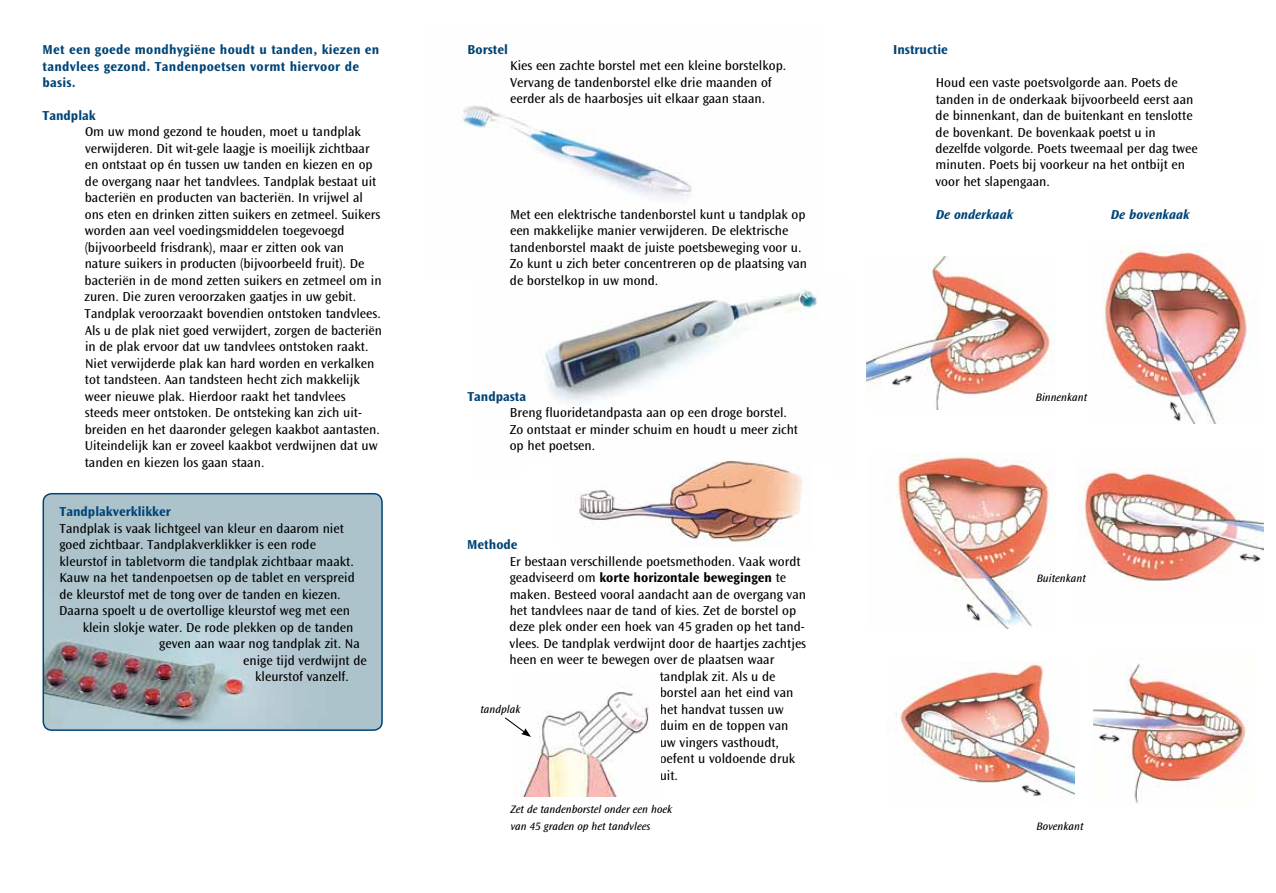
<style>
.page{position:relative;width:1276px;height:893px;background:#fff}
.page>*{position:absolute;margin:0;border:0;box-sizing:border-box;transform-origin:0 0}
.t1{font:13.5px/16.5px "Ocean Sans Std";color:#000}
.t2{font:700 13.5px/16.5px "Ocean Sans Std";letter-spacing:.02em;color:#004476}
.t3{font:700 13.5px "Ocean Sans Std";color:#004476}
.t4{font:700 13.5px "Ocean Sans Std";color:#000}
.t5{font:italic 700 13.5px "Ocean Sans Std";color:#004476}
.t6{font:italic 11.25px/16.5px "Ocean Sans Std";color:#000}
.s1{font-weight:400}
</style>
<div class="page">
<img style="left:542px;top:288px;width:275px;height:115px">
<img style="left:458px;top:105px;width:234px;height:94px">
<img style="left:866px;top:257px;width:187px;height:153px">
<img style="left:1103px;top:249px;width:153px;height:175px">
<img style="left:43px;top:494px;width:339px;height:236px">
<div style="left:43px;top:493px;width:340px;height:238px;border:2px solid #004476;border-radius:9px"></div>
<img style="left:887px;top:663px;width:188px;height:133px">
<img style="left:1093px;top:663px;width:155px;height:141px">
<img style="left:886px;top:455px;width:168px;height:173px">
<img style="left:1078px;top:469px;width:185px;height:113px">
<img style="left:1163px;top:397px;width:22px;height:27px">
<img style="left:959px;top:597px;width:26px;height:29px">
<svg style="left:1235px;top:567px;width:28px;height:1px"></svg>
<img style="left:1235px;top:550px;width:29px;height:17px">
<img style="left:575px;top:460px;width:228px;height:85px">
<img style="left:1015px;top:777px;width:31px;height:20px">
<svg style="left:883px;top:367px;width:33px;height:24px"></svg>
<img style="left:885px;top:367px;width:31px;height:23px">
<svg style="left:1095px;top:731px;width:31px;height:17px"></svg>
<img style="left:1095px;top:731px;width:29px;height:16px">
<img style="left:521px;top:692px;width:128px;height:104px">
<svg style="left:505px;top:716px;width:26px;height:21px"></svg>
<p class="t2" style="left:43px;top:41px;width:338px">Met een goede mondhygiëne houdt u tanden, kiezen en</p>
<p class="t3" style="left:893px;top:42px;width:56px">Instructie</p>
<p class="t2" style="left:43px;top:58px;width:318px">tandvlees gezond. Tandenpoetsen vormt hiervoor de basis.</p>
<p class="t3" style="left:43px;top:108px;width:55px">Tandplak</p>
<p class="t1" style="left:85px;top:124px;width:299px">Om uw mond gezond te houden, moet u tandplak verwijderen. Dit wit-gele laagje is moeilijk zichtbaar en ontstaat op én tussen uw tanden en kiezen en op de overgang naar het tandvlees. Tandplak bestaat uit bacteriën en producten van bacteriën. In vrijwel al ons eten en drinken zitten suikers en zetmeel. Suikers worden aan veel voedingsmiddelen toegevoegd (bijvoorbeeld frisdrank), maar er zitten ook van nature suikers in producten (bijvoorbeeld fruit). De bacteriën in de mond zetten suikers en zetmeel om in zuren. Die zuren veroorzaken gaatjes in uw gebit.<br>Tandplak veroorzaakt bovendien ontstoken tandvlees.<br>Als u de plak niet goed verwijdert, zorgen de bacteriën in de plak ervoor dat uw tandvlees ontstoken raakt.<br>Niet verwijderde plak kan hard worden en verkalken tot tandsteen. Aan tandsteen hecht zich makkelijk weer nieuwe plak. Hierdoor raakt het tandvlees steeds meer ontstoken. De ontsteking kan zich uit&shy;breiden en het daaronder gelegen kaakbot aantasten.<br>Uiteindelijk kan er zoveel kaakbot verdwijnen dat uw tanden en kiezen los gaan staan.</p>
<p class="t3" style="left:467px;top:42px;width:42px">Borstel</p>
<p class="t1" style="left:510px;top:58px;width:278px">Kies een zachte borstel met een kleine borstelkop.<br>Vervang de tandenborstel elke drie maanden of eerder als de haarbosjes uit elkaar gaan staan.</p>
<p class="t1" style="left:935px;top:74px;width:264px">Houd een vaste poetsvolgorde aan. Poets de tanden in de onderkaak bijvoorbeeld eerst aan de binnenkant, dan de buitenkant en tenslotte de bovenkant. De bovenkaak poetst u in dezelfde volgorde. Poets tweemaal per dag twee minuten. Poets bij voorkeur na het ontbijt en voor het slapengaan.</p>
<p class="t1" style="left:510px;top:206px;width:299px">Met een elektrische tandenborstel kunt u tandplak op een makkelijke manier verwijderen. De elektrische tandenborstel maakt de juiste poetsbeweging voor u.<br>Zo kunt u zich beter concentreren op de plaatsing van de borstelkop in uw mond.</p>
<p class="t5" style="left:1110px;top:207px;width:80px">De bovenkaak</p>
<p class="t5" style="left:935px;top:207px;width:79px">De onderkaak</p>
<p class="t3" style="left:467px;top:388px;width:60px">Tandpasta</p>
<p class="t1" style="left:510px;top:404px;width:290px">Breng fluoridetandpasta aan op een droge borstel.<br>Zo ontstaat er minder schuim en houdt u meer zicht op het poetsen.</p>
<p class="t6" style="left:1035px;top:389px;width:53px">Binnenkant</p>
<p class="t3" style="left:60px;top:504px;width:113px">Tandplakverklikker</p>
<p class="t1" style="left:60px;top:520px;width:286px">Tandplak is vaak lichtgeel van kleur en daarom niet</p>
<p class="t1" style="left:59px;top:536px;width:258px">goed zichtbaar. Tandplakverklikker is een rode</p>
<p class="t1" style="left:59px;top:553px;width:296px">kleurstof in tabletvorm die tandplak zichtbaar maakt.</p>
<p class="t1" style="left:59px;top:569px;width:297px">Kauw na het tandenpoetsen op de tablet en verspreid</p>
<p class="t1" style="left:59px;top:586px;width:283px">de kleurstof met de tong over de tanden en kiezen.</p>
<p class="t1" style="left:59px;top:602px;width:292px">Daarna spoelt u de overtollige kleurstof weg met een</p>
<p class="t1" style="left:83px;top:619px;width:272px">klein slokje water. De rode plekken op de tanden</p>
<p class="t1" style="left:159px;top:635px;width:202px">geven aan waar nog tandplak zit. Na</p>
<p class="t1" style="left:243px;top:652px;width:125px">enige tijd verdwijnt de</p>
<p class="t1" style="left:255px;top:668px;width:95px">kleurstof vanzelf.</p>
<p class="t3" style="left:467px;top:537px;width:52px">Methode</p>
<p class="t1" style="left:510px;top:553px;width:292px">Er bestaan verschillende poetsmethoden. Vaak wordt</p>
<p class="t4" style="left:510px;top:570px;width:278px"><span class="s1">geadviseerd om</span> korte horizontale bewegingen <span class="s1">te</span></p>
<p class="t1" style="left:510px;top:586px;width:298px">maken. Besteed vooral aandacht aan de overgang van</p>
<p class="t1" style="left:510px;top:602px;width:288px">het tandvlees naar de tand of kies. Zet de borstel op</p>
<p class="t1" style="left:509px;top:619px;width:297px">deze plek onder een hoek van 45 graden op het tand-</p>
<p class="t1" style="left:509px;top:635px;width:298px">vlees. De tandplak verdwijnt door de haartjes zachtjes</p>
<p class="t1" style="left:509px;top:652px;width:266px">heen en weer te bewegen over de plaatsen waar</p>
<p class="t1" style="left:660px;top:668px;width:117px">tandplak zit. Als u de</p>
<p class="t1" style="left:660px;top:685px;width:135px">borstel aan het eind van</p>
<p class="t1" style="left:660px;top:701px;width:126px">het handvat tussen uw</p>
<p class="t1" style="left:660px;top:718px;width:130px">duim en de toppen van</p>
<p class="t1" style="left:659px;top:734px;width:121px">uw vingers vasthoudt,</p>
<p class="t1" style="left:659px;top:751px;width:137px">oefent u voldoende druk</p>
<p class="t1" style="left:659px;top:767px;width:20px">uit.</p>
<p class="t6" style="left:480px;top:702px;width:42px">tandplak</p>
<p class="t6" style="left:510px;top:801px;width:163px">Zet de tandenborstel onder een hoek van 45 graden op het tandvlees</p>
<p class="t6" style="left:1036px;top:570px;width:51px">Buitenkant</p>
<p class="t6" style="left:1036px;top:818px;width:49px">Bovenkant</p>
</div>
